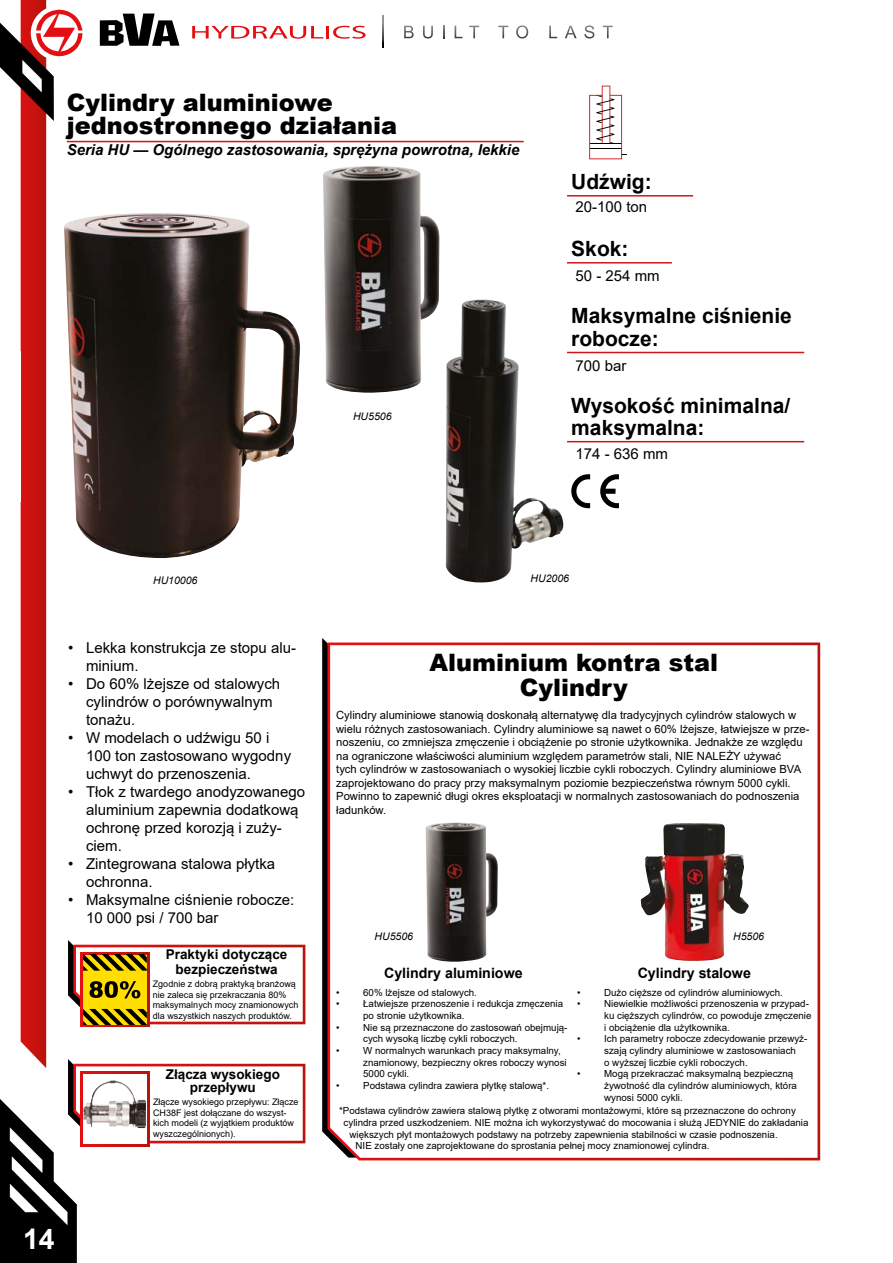
<style>
.page{position:relative;width:893px;height:1263px;background:#fff}
.page>*{position:absolute;margin:0;border:0;box-sizing:border-box;transform-origin:0 0}
.t1{font:700 28.5px "Arial";color:#fff}
.t2{font:900 24px/25.5px "Arial";color:#000;text-align:center}
.t3{font:700 21px/22.5px "Arial";color:#000}
.t4{font:15px/18px "Arial";color:#000}
.t5{font:italic 700 15px "Arial";color:#000}
.t6{font:700 14.25px "Arial";color:#000}
.t7{font:700 13.5px/13.5px "Arial";color:#000;text-align:center}
.t8{font:11.25px/13.5px "Arial";color:#000}
.t9{font:italic 10.5px "Arial";color:#000}
.t10{font:9.75px/11.7px "Arial";color:#000}
.t11{font:9px/10.8px "Arial";color:#000}
</style>
<div class="page">
<svg style="left:423px;top:26px;width:10px;height:12px"></svg>
<svg style="left:443px;top:26px;width:2px;height:12px"></svg>
<svg style="left:455px;top:26px;width:7px;height:12px"></svg>
<svg style="left:469px;top:26px;width:10px;height:12px"></svg>
<svg style="left:498px;top:26px;width:10px;height:12px"></svg>
<svg style="left:516px;top:25px;width:12px;height:13px"></svg>
<svg style="left:549px;top:26px;width:8px;height:12px"></svg>
<svg style="left:565px;top:26px;width:12px;height:12px"></svg>
<svg style="left:584px;top:25px;width:10px;height:13px"></svg>
<svg style="left:603px;top:26px;width:10px;height:12px"></svg>
<img style="left:446px;top:299px;width:118px;height:283px">
<svg style="left:589px;top:86px;width:38px;height:73px"></svg>
<img style="left:425px;top:822px;width:73px;height:140px">
<img style="left:641px;top:823px;width:108px;height:138px">
<svg style="left:0;top:0;width:414px;height:1263px"></svg>
<img style="left:64px;top:213px;width:236px;height:345px">
<img style="left:322px;top:166px;width:118px;height:227px">
<hr style="left:67px;top:141px;width:457px;height:1px;background:#cd1719">
<svg style="left:600px;top:474px;width:19px;height:34px"></svg>
<svg style="left:571px;top:474px;width:19px;height:34px"></svg>
<hr style="left:567px;top:195px;width:126px;height:2px;background:#cd1719">
<hr style="left:567px;top:262px;width:105px;height:2px;background:#cd1719">
<hr style="left:567px;top:352px;width:237px;height:1px;background:#cd1719">
<hr style="left:567px;top:441px;width:237px;height:1px;background:#cd1719">
<h2 class="t2" style="left:67px;top:91px;width:332px;line-height:22.5px;text-align:left">Cylindry aluminiowe jednostronnego działania</h2>
<h3 class="t5" style="left:67px;top:140px;width:454px">Seria HU — Ogólnego zastosowania, sprężyna powrotna, lekkie</h3>
<p class="t9" style="left:353px;top:409px;width:40px">HU5506</p>
<h3 class="t3" style="left:571px;top:171px;width:82px">Udźwig:</h3>
<h3 class="t4" style="left:576px;top:198px;width:73px">20-100 ton</h3>
<h3 class="t3" style="left:571px;top:238px;width:59px">Skok:</h3>
<h3 class="t4" style="left:576px;top:266px;width:86px">50 - 254 mm</h3>
<h3 class="t3" style="left:571px;top:305px;width:222px">Maksymalne ciśnienie robocze:</h3>
<h3 class="t4" style="left:576px;top:357px;width:52px">700 bar</h3>
<h3 class="t3" style="left:571px;top:394px;width:221px">Wysokość minimalna/ maksymalna:</h3>
<h3 class="t4" style="left:576px;top:444px;width:94px">174 - 636 mm</h3>
<p class="t9" style="left:153px;top:573px;width:46px">HU10006</p>
<h3 class="t4" style="left:86px;top:639px;width:212px;text-indent:-18px">• Lekka konstrukcja ze stopu alu&shy;minium.</h3>
<h3 class="t4" style="left:86px;top:675px;width:196px;text-indent:-18px">• Do 60% lżejsze od stalowych cylindrów o porównywalnym tonażu.</h3>
<h3 class="t4" style="left:86px;top:729px;width:207px;text-indent:-18px">• W modelach o udźwigu 50 i<br>100 ton zastosowano wygodny uchwyt do przenoszenia.</h3>
<h3 class="t4" style="left:86px;top:783px;width:221px;text-indent:-18px">• Tłok z twardego anodyzowanego aluminium zapewnia dodatkową ochronę przed korozją i zuży&shy;ciem.</h3>
<h3 class="t4" style="left:86px;top:855px;width:191px;text-indent:-18px">• Zintegrowana stalowa płytka ochronna.</h3>
<h3 class="t4" style="left:86px;top:891px;width:210px;text-indent:-18px">• Maksymalne ciśnienie robocze:<br>10 000 psi / 700 bar</h3>
<h3 class="t7" style="left:166px;top:947px;width:123px;line-height:15px">Praktyki dotyczące bezpieczeństwa</h3>
<p class="t11" style="left:153px;top:978px;width:147px">Zgodnie z dobrą praktyką branżową nie zaleca się przekraczania 80% maksymalnych mocy znamionowych dla wszystkich naszych produktów.</p>
<h3 class="t7" style="left:166px;top:1067px;width:116px">Złącza wysokiego przepływu</h3>
<p class="t11" style="left:153px;top:1096px;width:147px">Złącze wysokiego przepływu: Złącze<br>CH38F jest dołączane do wszyst&shy;kich modeli (z wyjątkiem produktów wyszczególnionych).</p>
<h1 class="t1" style="left:23px;top:1219px;width:33px">14</h1>
<p class="t9" style="left:531px;top:571px;width:40px">HU2006</p>
<h2 class="t2" style="left:429px;top:649px;width:290px">Aluminium kontra stal<br>Cylindry</h2>
<p class="t8" style="left:336px;top:708px;width:475px">Cylindry aluminiowe stanowią doskonałą alternatywę dla tradycyjnych cylindrów stalowych w wielu różnych zastosowaniach. Cylindry aluminiowe są nawet o 60% lżejsze, łatwiejsze w prze&shy;noszeniu, co zmniejsza zmęczenie i obciążenie po stronie użytkownika. Jednakże ze względu na ograniczone właściwości aluminium względem parametrów stali, NIE NALEŻY używać<br>tych cylindrów w zastosowaniach o wysokiej liczbie cykli roboczych. Cylindry aluminiowe BVA zaprojektowano do pracy przy maksymalnym poziomie bezpieczeństwa równym 5000 cykli.<br>Powinno to zapewnić długi okres eksploatacji w normalnych zastosowaniach do podnoszenia ładunków.</p>
<p class="t9" style="left:375px;top:930px;width:40px">HU5506</p>
<p class="t9" style="left:733px;top:930px;width:32px">H5506</p>
<h3 class="t6" style="left:384px;top:963px;width:140px">Cylindry aluminiowe</h3>
<p class="t10" style="left:336px;top:986px;width:5px">•</p>
<p class="t10" style="left:363px;top:986px;width:115px">60% lżejsze od stalowych.</p>
<p class="t10" style="left:336px;top:998px;width:5px">•</p>
<p class="t10" style="left:363px;top:998px;width:201px">Łatwiejsze przenoszenie i redukcja zmęczenia po stronie użytkownika.</p>
<p class="t10" style="left:336px;top:1021px;width:5px">•</p>
<p class="t10" style="left:363px;top:1021px;width:206px">Nie są przeznaczone do zastosowań obejmują&shy;cych wysoką liczbę cykli roboczych.</p>
<p class="t10" style="left:336px;top:1045px;width:5px">•</p>
<p class="t10" style="left:363px;top:1045px;width:205px">W normalnych warunkach pracy maksymalny, znamionowy, bezpieczny okres roboczy wynosi<br>5000 cykli.</p>
<p class="t10" style="left:336px;top:1080px;width:5px">•</p>
<p class="t10" style="left:363px;top:1080px;width:187px">Podstawa cylindra zawiera płytkę stalową*.</p>
<h3 class="t6" style="left:638px;top:963px;width:115px">Cylindry stalowe</h3>
<p class="t10" style="left:577px;top:986px;width:5px">•</p>
<p class="t10" style="left:604px;top:986px;width:180px">Dużo cięższe od cylindrów aluminiowych.</p>
<p class="t10" style="left:577px;top:998px;width:5px">•</p>
<p class="t10" style="left:604px;top:998px;width:209px">Niewielkie możliwości przenoszenia w przypad&shy;ku cięższych cylindrów, co powoduje zmęczenie i obciążenie dla użytkownika.</p>
<p class="t10" style="left:577px;top:1033px;width:5px">•</p>
<p class="t10" style="left:604px;top:1033px;width:205px">Ich parametry robocze zdecydowanie przewyż&shy;szają cylindry aluminiowe w zastosowaniach<br>o wyższej liczbie cykli roboczych.</p>
<p class="t10" style="left:577px;top:1068px;width:5px">•</p>
<p class="t10" style="left:604px;top:1068px;width:194px">Mogą przekraczać maksymalną bezpieczną żywotność dla cylindrów aluminiowych, która wynosi 5000 cykli.</p>
<p class="t10" style="left:339px;top:1105px;width:458px">*Podstawa cylindrów zawiera stalową płytkę z otworami montażowymi, które są przeznaczone do ochrony</p>
<p class="t10" style="left:344px;top:1117px;width:466px">cylindra przed uszkodzeniem. NIE można ich wykorzystywać do mocowania i służą JEDYNIE do zakładania</p>
<p class="t10" style="left:350px;top:1128px;width:430px">większych płyt montażowych podstawy na potrzeby zapewnienia stabilności w czasie podnoszenia.</p>
<p class="t10" style="left:356px;top:1140px;width:355px">NIE zostały one zaprojektowane do sprostania pełnej mocy znamionowej cylindra.</p>
</div>
